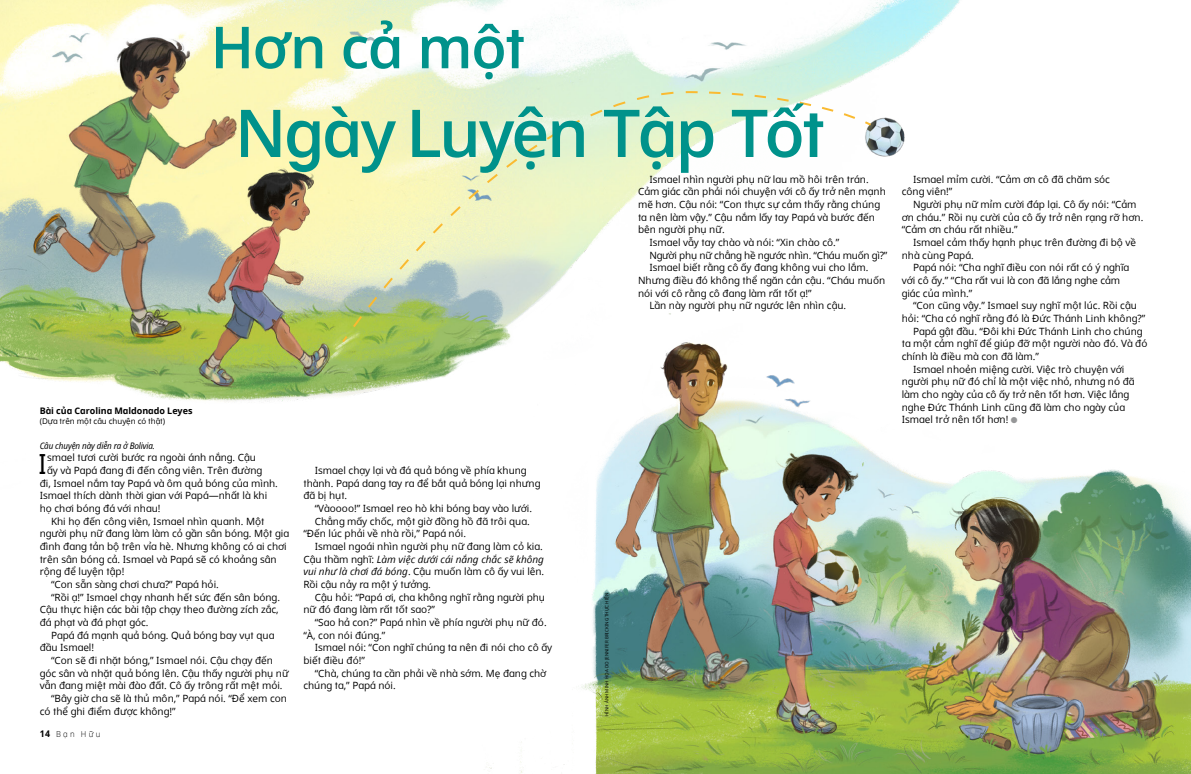
<style>
.page{position:relative;width:1191px;height:774px;background:#fff}
.page>*{position:absolute;margin:0;border:0;box-sizing:border-box;transform-origin:0 0}
.h1_Lunchbox{font:600 66px "Dots Solidlds Lat";letter-spacing:-.04em;color:#00928b}
.h1_Lunchbox-2{font:600 58px "Dots Solidlds Lat";letter-spacing:-.025em;color:#00928b}
.p1_first{font:27.7px "Dots Solidlds Lat";color:#000}
.p1{font:10px/12.7px "Dots Solidlds Lat";color:#000}
.p1_first-2{font:10px "Dots Solidlds Lat";color:#000}
.p1-2{font:10px "Dots Solidlds Lat";letter-spacing:-.02em;color:#000}
.p1_author-name{font:700 9px "Dots Solidlds Lat";letter-spacing:-.005em;color:#000}
.p1_bio{font:italic 9px "Dots Solid Condlds Lat";letter-spacing:-.01em;color:#000}
.t1{font:300 8.2px "Dots Solidlds Lat";letter-spacing:.28em;color:#000;scale:.95 1}
.p1_author-role{font:8px "Dots Solidlds Lat";letter-spacing:-.005em;color:#000}
.t2{font:4.5px "Dots Solidlds Lat";color:#000}
.s1{font-weight:700;font-size:9.2px}
.s2{font-style:italic}
.s3{font-size:8.5px;color:#969798}
</style>
<div class="page">
<img style="left:0;top:0;width:1191px;height:774px">
<svg style="left:341px;top:90px;width:531px;height:254px"></svg>
<p class="h1_Lunchbox-2" style="left:210px;top:4px;width:317px">Hơn cả một</p>
<p class="p1_author-name" style="left:40px;top:404px;width:154px">Bài của Carolina Maldonado Leyes</p>
<p class="p1_author-role" style="left:40px;top:416px;width:127px">(Dựa trên một câu chuyện có thật)</p>
<p class="h1_Lunchbox" style="left:235px;top:84px;width:592px">Ngày Luyện Tập Tốt</p>
<p class="p1" style="left:638px;top:173px;width:249px;text-indent:11px">Ismael nhìn người phụ nữ lau mồ hôi trên trán.<br>Cảm giác cần phải nói chuyện với cô ấy trở nên mạnh mẽ hơn. Cậu nói: “Con thực sự cảm thấy rằng chúng ta nên làm vậy.” Cậu nắm lấy tay Papá và bước đến bên người phụ nữ.</p>
<p class="p1" style="left:649px;top:236px;width:191px">Ismael vẫy tay chào và nói: “Xin chào cô.”</p>
<p class="p1-2" style="left:649px;top:248px;width:239px">Người phụ nữ chẳng hề ngước nhìn. “Cháu muốn gì?”</p>
<p class="p1" style="left:638px;top:261px;width:249px;text-indent:11px">Ismael biết rằng cô ấy đang không vui cho lắm.<br>Nhưng điều đó không thể ngăn cản cậu. “Cháu muốn nói với cô rằng cô đang làm rất tốt ạ!”</p>
<p class="p1" style="left:649px;top:299px;width:198px">Lần này người phụ nữ ngước lên nhìn cậu.</p>
<p class="p1_bio" style="left:40px;top:439px;width:117px">Câu chuyện này diễn ra ở Bolivia.</p>
<p class="p1_first" style="left:38px;top:443px;width:11px">I</p>
<p class="p1_first-2" style="left:47px;top:450px;width:210px">smael tươi cười bước ra ngoài ánh nắng. Cậu</p>
<p class="p1_first-2" style="left:47px;top:463px;width:217px">ấy và Papá đang đi đến công viên. Trên đường</p>
<p class="p1_first-2" style="left:40px;top:476px;width:240px">đi, Ismael nắm tay Papá và ôm quả bóng của mình.</p>
<p class="p1_first-2" style="left:40px;top:488px;width:229px">Ismael thích dành thời gian với Papá—nhất là khi</p>
<p class="p1_first-2" style="left:40px;top:501px;width:122px">họ chơi bóng đá với nhau!</p>
<p class="p1" style="left:40px;top:515px;width:251px;text-indent:11px">Khi họ đến công viên, Ismael nhìn quanh. Một người phụ nữ đang làm làm cỏ gần sân bóng. Một gia đình đang tản bộ trên vỉa hè. Nhưng không có ai chơi trên sân bóng cả. Ismael và Papá sẽ có khoảng sân rộng để luyện tập!</p>
<p class="p1" style="left:51px;top:578px;width:169px">“Con sẵn sàng chơi chưa?” Papá hỏi.</p>
<p class="p1" style="left:40px;top:591px;width:242px;text-indent:11px">“Rồi ạ!” Ismael chạy nhanh hết sức đến sân bóng.<br>Cậu thực hiện các bài tập chạy theo đường zích zắc, đá phạt và đá phạt góc.</p>
<p class="p1" style="left:40px;top:629px;width:236px;text-indent:11px">Papá đá mạnh quả bóng. Quả bóng bay vụt qua đầu Ismael!</p>
<p class="p1" style="left:40px;top:654px;width:250px;text-indent:11px">“Con sẽ đi nhặt bóng,” Ismael nói. Cậu chạy đến góc sân và nhặt quả bóng lên. Cậu thấy người phụ nữ vẫn đang miệt mài đào đất. Cô ấy trông rất mệt mỏi.</p>
<p class="p1" style="left:40px;top:692px;width:249px;text-indent:11px">“Bây giờ cha sẽ là thủ môn,” Papá nói. “Để xem con có thể ghi điểm được không!”</p>
<p class="t1" style="left:40px;top:728px;width:65px"><span class="s1">14</span> Bạn Hữu</p>
<p class="p1" style="left:303px;top:464px;width:238px;text-indent:11px">Ismael chạy lại và đá quả bóng về phía khung thành. Papá dang tay ra để bắt quả bóng lại nhưng đã bị hụt.</p>
<p class="p1" style="left:315px;top:502px;width:219px">“Vàoooo!” Ismael reo hò khi bóng bay vào lưới.</p>
<p class="p1" style="left:303px;top:515px;width:228px;text-indent:11px">Chẳng mấy chốc, một giờ đồng hồ đã trôi qua. “Đến lúc phải về nhà rồi,” Papá nói.</p>
<p class="p1" style="left:303px;top:540px;width:242px;text-indent:11px">Ismael ngoái nhìn người phụ nữ đang làm cỏ kia.<br>Cậu thầm nghĩ: <span class="s2">Làm việc dưới cái nắng chắc sẽ không vui như là chơi đá bóng</span>. Cậu muốn làm cô ấy vui lên.<br>Rồi cậu nảy ra một ý tưởng.</p>
<p class="p1" style="left:303px;top:591px;width:243px;text-indent:11px">Cậu hỏi: “Papá ơi, cha không nghĩ rằng người phụ nữ đó đang làm rất tốt sao?”</p>
<p class="p1" style="left:303px;top:616px;width:245px;text-indent:11px">“Sao hả con?” Papá nhìn về phía người phụ nữ đó. “À, con nói đúng.”</p>
<p class="p1" style="left:303px;top:641px;width:250px;text-indent:11px">Ismael nói: “Con nghĩ chúng ta nên đi nói cho cô ấy biết điều đó!”</p>
<p class="p1" style="left:303px;top:667px;width:244px;text-indent:11px">“Chà, chúng ta cần phải về nhà sớm. Mẹ đang chờ chúng ta,” Papá nói.</p>
<p class="t2" style="left:603px;top:716px;width:124px;rotate:-90deg">HÌNH ẢNH MINH HỌA DO JENNIFER BRICKING THỰC HIỆN</p>
<p class="p1" style="left:901px;top:173px;width:210px;text-indent:11px">Ismael mỉm cười. “Cảm ơn cô đã chăm sóc công viên!”</p>
<p class="p1" style="left:901px;top:198px;width:243px;text-indent:11px">Người phụ nữ mỉm cười đáp lại. Cô ấy nói: “Cảm ơn cháu.” Rồi nụ cười của cô ấy trở nên rạng rỡ hơn. “Cảm ơn cháu rất nhiều.”</p>
<p class="p1" style="left:901px;top:236px;width:236px;text-indent:11px">Ismael cảm thấy hạnh phục trên đường đi bộ về nhà cùng Papá.</p>
<p class="p1" style="left:901px;top:261px;width:229px;text-indent:11px">Papá nói: “Cha nghĩ điều con nói rất có ý nghĩa với cô ấy.” “Cha rất vui là con đã lắng nghe cảm giác của mình.”</p>
<p class="p1" style="left:901px;top:299px;width:245px;text-align:center">“Con cũng vậy.” Ismael suy nghĩ một lúc. Rồi cậu hỏi: “Cha có nghĩ rằng đó là Đức Thánh Linh không?”</p>
<p class="p1" style="left:901px;top:325px;width:247px;text-indent:11px">Papá gật đầu. “Đôi khi Đức Thánh Linh cho chúng ta một cảm nghĩ để giúp đỡ một người nào đó. Và đó chính là điều mà con đã làm.”</p>
<p class="p1" style="left:901px;top:363px;width:234px;text-indent:11px">Ismael nhoẻn miệng cười. Việc trò chuyện với người phụ nữ đó chỉ là một việc nhỏ, nhưng nó đã làm cho ngày của cô ấy trở nên tốt hơn. Việc lắng nghe Đức Thánh Linh cũng đã làm cho ngày của Ismael trở nên tốt hơn! <span class="s3">●</span></p>
</div>
